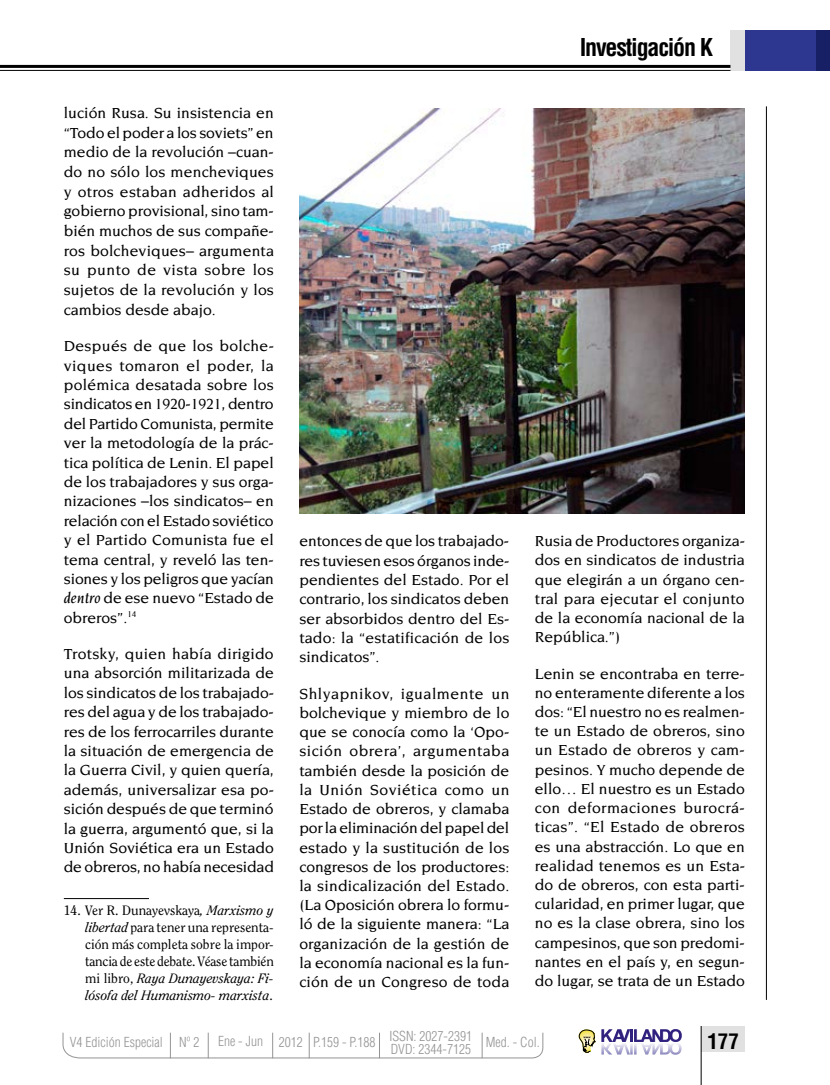
<style>
.page{position:relative;width:830px;height:1085px;background:#fff}
.page>*{position:absolute;margin:0;border:0;box-sizing:border-box;transform-origin:0 0}
.t1{font:700 condensed 24px "Helvetica";letter-spacing:-.05em;color:#000}
.t2{font:700 condensed 21px "Helvetica";color:#000}
.t3{font:500 15.75px/19.2px "Novarese";color:#000;text-align:justify}
.t4{font:13.5px/16.8px "Clearface LT";letter-spacing:-.015em;color:#000;text-align:justify}
.t5{font:300 condensed 13.5px "Helvetica";color:#949494}
.t6{font:italic 13.5px/16.8px "Clearface";color:#000}
.s1{font-style:italic}
.s2{font-family:"Clearface";font-style:italic}
.s3{font-family:"Clearface LT";font-style:normal}
</style>
<div class="page">
<div style="left:700px;top:1025px;width:44px;height:26px;background:#e1e1e1"></div>
<hr style="left:700px;top:1025px;width:1px;height:59px;background:#000">
<hr style="left:765px;top:106px;width:1px;height:893px;background:#000">
<div style="left:730px;top:30px;width:14px;height:41px;background:#e1e1e1"></div>
<hr style="left:0;top:65px;width:730px;height:3px;background:#000">
<hr style="left:0;top:70px;width:730px;height:1px;background:#000">
<svg style="left:62px;top:1032px;width:481px;height:26px"></svg>
<div style="left:744px;top:30px;width:85px;height:41px;background:#2e3790"></div>
<div style="left:815px;top:30px;width:14px;height:41px;background:#172065"></div>
<svg style="left:601px;top:1029px;width:80px;height:25px"></svg>
<svg style="left:578px;top:1029px;width:17px;height:24px"></svg>
<hr style="left:64px;top:898px;width:85px;height:1px;background:#000">
<img style="left:299px;top:108px;width:445px;height:405px">
<p class="t3" style="left:64px;top:103px;width:211px;line-height:19.6px">lución Rusa. Su insistencia en “Todo el poder a los soviets” en medio de la revolución –cuan&shy;do no sólo los mencheviques y otros estaban adheridos al gobierno provisional, sino tam&shy;bién muchos de sus compañe&shy;ros bolcheviques– argumenta su punto de vista sobre los sujetos de la revolución y los cambios desde abajo.</p>
<p class="t3" style="left:64px;top:336px;width:211px">Después de que los bolche&shy;viques tomaron el poder, la polémica desatada sobre los sindicatos en 1920-1921, dentro del Partido Comunista, permite ver la metodología de la prác&shy;tica política de Lenin. El papel de los trabajadores y sus orga&shy;nizaciones –los sindicatos– en relación con el Estado soviético y el Partido Comunista fue el tema central, y reveló las ten&shy;siones y los peligros que yacían <span class="s1">dentro</span> de ese nuevo “Estado de obreros”.<sup>14</sup></p>
<p class="t3" style="left:64px;top:644px;width:211px">Trotsky, quien había dirigido una absorción militarizada de los sindicatos de los trabajado&shy;res del agua y de los trabajado&shy;res de los ferrocarriles durante la situación de emergencia de la Guerra Civil, y quien quería, además, universalizar esa po&shy;sición después de que terminó la guerra, argumentó que, si la Unión Soviética era un Estado de obreros, no había necesidad</p>
<p class="t4" style="left:85px;top:902px;width:190px;text-indent:-21px">14. Ver R. Dunayevskaya<span class="s2">, Marxismo y libertad</span> para tener una representa&shy;ción más completa sobre la impor&shy;tancia de este debate. Véase también</p>
<p class="t6" style="left:85px;top:969px;width:190px"><span class="s3">mi libro,</span> Raya Dunayevskaya: Fi&shy;lósofa del Humanismo- marxista<span class="s3">.</span></p>
<p class="t3" style="left:299px;top:531px;width:211px">entonces de que los trabajado&shy;res tuviesen esos órganos inde&shy;pendientes del Estado. Por el contrario, los sindicatos deben ser absorbidos dentro del Es&shy;tado: la “estatificación de los sindicatos”.</p>
<p class="t3" style="left:299px;top:683px;width:211px">Shlyapnikov, igualmente un bolchevique y miembro de lo que se conocía como la ‘Opo&shy;sición obrera’, argumentaba también desde la posición de la Unión Soviética como un Estado de obreros, y clamaba por la eliminación del papel del estado y la sustitución de los congresos de los productores: la sindicalización del Estado. (La Oposición obrera lo formu&shy;ló de la siguiente manera: “La organización de la gestión de la economía nacional es la fun&shy;ción de un Congreso de toda</p>
<h1 class="t1" style="left:579px;top:32px;width:135px">Investigación K</h1>
<p class="t3" style="left:534px;top:531px;width:211px">Rusia de Productores organiza&shy;dos en sindicatos de industria que elegirán a un órgano cen&shy;tral para ejecutar el conjunto de la economía nacional de la República.”)</p>
<p class="t3" style="left:534px;top:663px;width:211px">Lenin se encontraba en terre&shy;no enteramente diferente a los dos: “El nuestro no es realmen&shy;te un Estado de obreros, sino un Estado de obreros y cam&shy;pesinos. Y mucho depende de ello… El nuestro es un Estado con deformaciones burocrá&shy;ticas”. “El Estado de obreros es una abstracción. Lo que en realidad tenemos es un Esta&shy;do de obreros, con esta parti&shy;cularidad, en primer lugar, que no es la clase obrera, sino los campesinos, que son predomi&shy;nantes en el país y, en segun&shy;do lugar, se trata de un Estado</p>
<p class="t5" style="left:70px;top:1033px;width:131px">V4 Edición Especial Nº 2</p>
<p class="t5" style="left:218px;top:1033px;width:323px">Ene - Jun 2012 P.159 - P.188 ISSN: 2027-2391 Med. - Col.</p>
<p class="t5" style="left:390px;top:1040px;width:82px">DVD: 2344-7125</p>
<h2 class="t2" style="left:707px;top:1028px;width:33px">177</h2>
</div>
